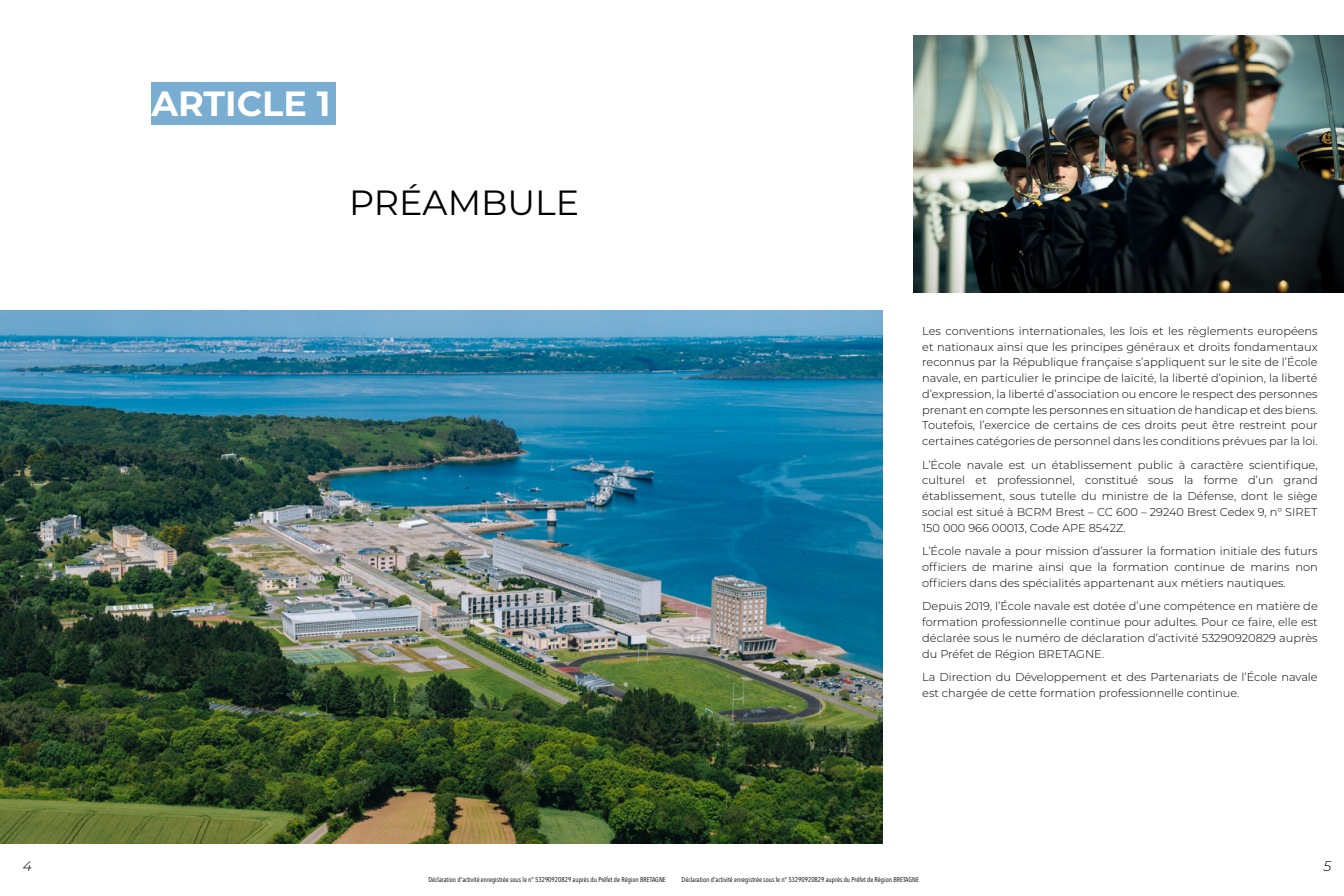
<style>
.page{position:relative;width:1344px;height:896px;background:#fff}
.page>*{position:absolute;margin:0;border:0;box-sizing:border-box;transform-origin:0 0}
.Headline_-_regular{font:35px "Montserrat";color:#000}
.Headline_-_regular-2{font:700 35px "Montserrat";color:#fff}
.t1{font:italic 300 14px "Montserrat";color:#000}
.Body{font:300 11.38px/15.8px "Montserrat";color:#000;text-align:justify}
.t2{font:7px "Avenir Next Condensed";color:#000}
</style>
<div class="page">
<img style="left:0;top:310px;width:883px;height:534px">
<img style="left:914px;top:35px;width:430px;height:258px">
<div style="left:151px;top:82px;width:185px;height:43px;background:#79add2"></div>
<p class="Headline_-_regular-2" style="left:151px;top:78px;width:181px">ARTICLE 1</p>
<p class="Headline_-_regular" style="left:349px;top:179px;width:232px">PRÉAMBULE</p>
<p class="Body" style="left:922px;top:322px;width:397px">Les conventions internationales, les lois et les règlements européens et nationaux ainsi que les principes généraux et droits fondamentaux reconnus par la République française s’appliquent sur le site de l’École navale, en particulier le principe de laïcité, la liberté d’opinion, la liberté d’expression, la liberté d’association ou encore le respect des personnes prenant en compte les personnes en situation de handicap et des biens.<br>Toutefois, l’exercice de certains de ces droits peut être restreint pour certaines catégories de personnel dans les conditions prévues par la loi.</p>
<p class="Body" style="left:922px;top:456px;width:397px">L’École navale est un établissement public à caractère scientifique, culturel et professionnel, constitué sous la forme d’un grand établissement, sous tutelle du ministre de la Défense, dont le siège social est situé à BCRM Brest – CC 600 – 29240 Brest Cedex 9, n° SIRET 150 000 966 00013, Code APE 8542Z.</p>
<p class="Body" style="left:922px;top:543px;width:397px">L’École navale a pour mission d’assurer la formation initiale des futurs officiers de marine ainsi que la formation continue de marins non officiers dans des spécialités appartenant aux métiers nautiques.</p>
<p class="Body" style="left:922px;top:598px;width:397px">Depuis 2019, l’École navale est dotée d’une compétence en matière de formation professionnelle continue pour adultes. Pour ce faire, elle est déclarée sous le numéro de déclaration d’activité 53290920829 auprès du Préfet de Région BRETAGNE.</p>
<p class="Body" style="left:922px;top:669px;width:397px">La Direction du Développement et des Partenariats de l’École navale est chargée de cette formation professionnelle continue.</p>
<p class="t1" style="left:23px;top:857px;width:11px">4</p>
<p class="t1" style="left:1324px;top:857px;width:9px">5</p>
<p class="t2" style="left:428px;top:874px;width:239px">Déclaration d'activité enregistrée sous le n° 53290920829 auprès du Préfet de Région BRETAGNE</p>
<p class="t2" style="left:682px;top:874px;width:239px">Déclaration d'activité enregistrée sous le n° 53290920829 auprès du Préfet de Région BRETAGNE</p>
</div>
